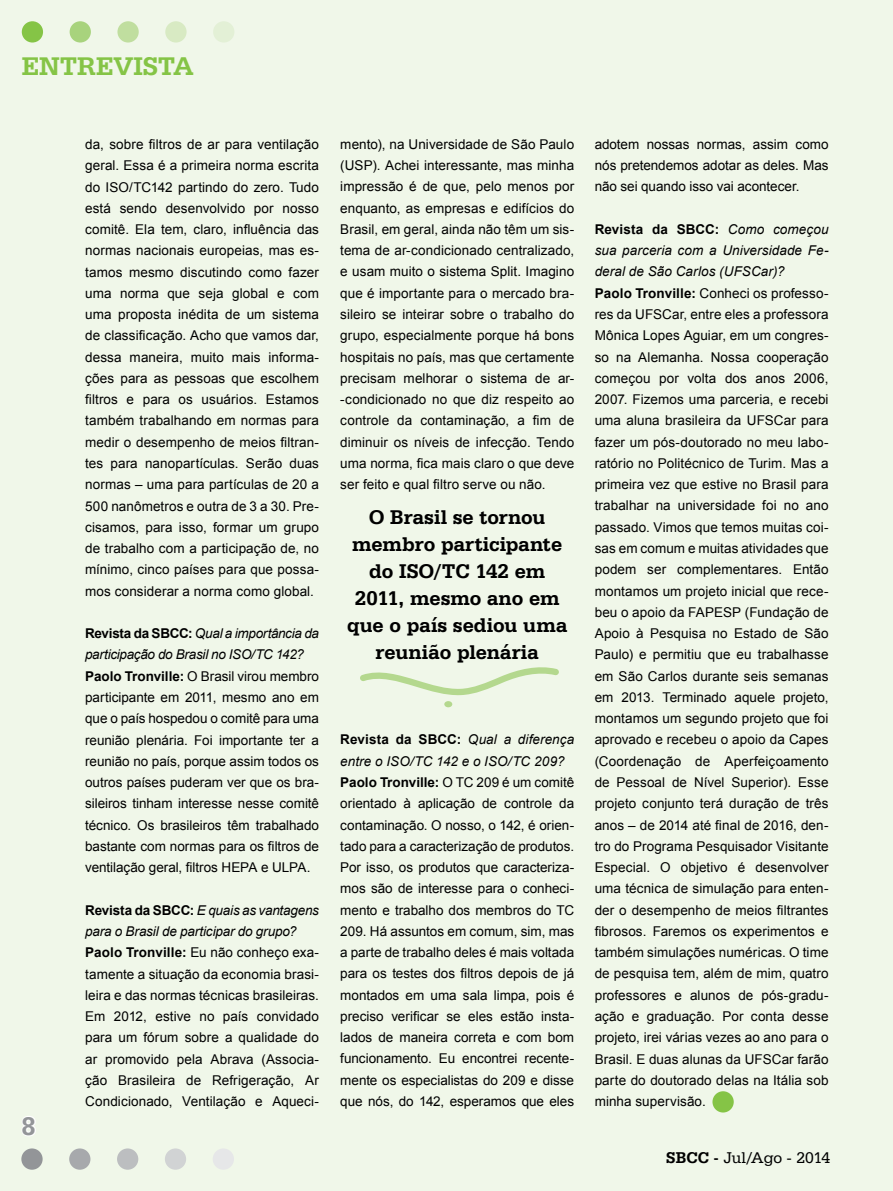
<style>
.page{position:relative;width:893px;height:1191px;background:#f0f7e9}
.page>*{position:absolute;margin:0;border:0;box-sizing:border-box;transform-origin:0 0}
.t1{font:700 27px "Serifa BT";color:#85c446}
.t2{font:700 27px "Serifa BT";color:#939598}
.t3{font:700 21px/27px "Serifa BT";color:#000;text-align:center}
.t4{font:16.5px "Serifa BT";letter-spacing:-.01em;color:#000}
.t5{font:13.5px/21.3px "Arial";letter-spacing:.005em;color:#000}
.s1{font-weight:700}
.s2{font-style:italic}
</style>
<div class="page">
<div style="left:22px;top:21px;width:21px;height:22px;background:#85c446;border-radius:50%"></div>
<div style="left:70px;top:21px;width:21px;height:22px;background:#a8d37d;border-radius:50%"></div>
<div style="left:117px;top:21px;width:22px;height:22px;background:#c0de9f;border-radius:50%"></div>
<div style="left:165px;top:21px;width:22px;height:22px;background:#d8eac3;border-radius:50%"></div>
<div style="left:213px;top:21px;width:21px;height:22px;background:#e3f0d6;border-radius:50%"></div>
<div style="left:21px;top:1148px;width:22px;height:21px;background:#939598;border-radius:50%"></div>
<div style="left:69px;top:1148px;width:21px;height:21px;background:#a7a9ac;border-radius:50%"></div>
<div style="left:117px;top:1148px;width:21px;height:21px;background:#bcbec0;border-radius:50%"></div>
<div style="left:165px;top:1148px;width:21px;height:21px;background:#d1d3d4;border-radius:50%"></div>
<div style="left:213px;top:1148px;width:21px;height:21px;background:#e6e7e8;border-radius:50%"></div>
<svg style="left:22px;top:1116px;width:14px;height:20px"></svg>
<div style="left:712px;top:1091px;width:22px;height:21px;background:#85c446;border-radius:50%"></div>
<svg style="left:360px;top:667px;width:199px;height:28px"></svg>
<div style="left:444px;top:701px;width:8px;height:6px;background:#b4d88e;border-radius:50%"></div>
<h1 class="t1" style="left:22px;top:49px;width:173px">ENTREVISTA</h1>
<h1 class="t2" style="left:21px;top:1109px;width:16px">8</h1>
<p class="t5" style="left:85px;top:134px;width:235px;text-align:justify">da, sobre filtros de ar para ventilação geral. Essa é a primeira norma escrita do ISO/TC142 partindo do zero. Tudo está sendo desenvolvido por nosso comitê. Ela tem, claro, influência das normas nacionais europeias, mas es&shy;tamos mesmo discutindo como fazer uma norma que seja global e com uma proposta inédita de um sistema de classificação. Acho que vamos dar, dessa maneira, muito mais informa&shy;ções para as pessoas que escolhem filtros e para os usuários. Estamos também trabalhando em normas para medir o desempenho de meios filtran&shy;tes para nanopartículas. Serão duas normas – uma para partículas de 20 a 500 nanômetros e outra de 3 a 30. Pre&shy;cisamos, para isso, formar um grupo de trabalho com a participação de, no mínimo, cinco países para que possa&shy;mos considerar a norma como global.</p>
<p class="t5" style="left:85px;top:623px;width:235px"><span class="s1">Revista da SBCC:</span> <span class="s2">Qual a importância da participação do Brasil no ISO/TC 142?<br></span><span class="s1">Paolo Tronville:</span> O Brasil virou membro participante em 2011, mesmo ano em que o país hospedou o comitê para uma reunião plenária. Foi importante ter a reunião no país, porque assim todos os outros países puderam ver que os bra&shy;sileiros tinham interesse nesse comitê técnico. Os brasileiros têm trabalhado bastante com normas para os filtros de ventilação geral, filtros HEPA e ULPA.</p>
<p class="t5" style="left:85px;top:899px;width:235px"><span class="s1">Revista da SBCC:</span> <span class="s2">E quais as vantagens para o Brasil de participar do grupo?<br></span><span class="s1">Paolo Tronville:</span> Eu não conheço exa&shy;tamente a situação da economia brasi&shy;leira e das normas técnicas brasileiras.<br>Em 2012, estive no país convidado para um fórum sobre a qualidade do ar promovido pela Abrava (Associa&shy;ção Brasileira de Refrigeração, Ar Condicionado, Ventilação e Aqueci-</p>
<p class="t5" style="left:340px;top:134px;width:235px;text-align:justify">mento), na Universidade de São Paulo (USP). Achei interessante, mas minha impressão é de que, pelo menos por enquanto, as empresas e edifícios do Brasil, em geral, ainda não têm um sis&shy;tema de ar-condicionado centralizado, e usam muito o sistema Split. Imagino que é importante para o mercado bra&shy;sileiro se inteirar sobre o trabalho do grupo, especialmente porque há bons hospitais no país, mas que certamente precisam melhorar o sistema de ar--condicionado no que diz respeito ao controle da contaminação, a fim de diminuir os níveis de infecção. Tendo uma norma, fica mais claro o que deve ser feito e qual filtro serve ou não.</p>
<h2 class="t3" style="left:347px;top:503px;width:222px">O Brasil se tornou membro participante do ISO/TC 142 em<br>2011, mesmo ano em que o país sediou uma reunião plenária</h2>
<p class="t5" style="left:340px;top:729px;width:235px"><span class="s1">Revista da SBCC:</span> <span class="s2">Qual a diferença entre o ISO/TC 142 e o ISO/TC 209?<br></span><span class="s1">Paolo Tronville:</span> O TC 209 é um comitê orientado à aplicação de controle da contaminação. O nosso, o 142, é orien&shy;tado para a caracterização de produtos.<br>Por isso, os produtos que caracteriza&shy;mos são de interesse para o conheci&shy;mento e trabalho dos membros do TC 209. Há assuntos em comum, sim, mas a parte de trabalho deles é mais voltada para os testes dos filtros depois de já montados em uma sala limpa, pois é preciso verificar se eles estão insta&shy;lados de maneira correta e com bom funcionamento. Eu encontrei recente&shy;mente os especialistas do 209 e disse que nós, do 142, esperamos que eles</p>
<p class="t5" style="left:595px;top:134px;width:235px;text-align:justify">adotem nossas normas, assim como nós pretendemos adotar as deles. Mas não sei quando isso vai acontecer.</p>
<p class="t5" style="left:595px;top:219px;width:235px"><span class="s1">Revista da SBCC:</span> <span class="s2">Como começou sua parceria com a Universidade Fe&shy;deral de São Carlos (UFSCar)?<br></span><span class="s1">Paolo Tronville:</span> Conheci os professo&shy;res da UFSCar, entre eles a professora Mônica Lopes Aguiar, em um congres&shy;so na Alemanha. Nossa cooperação começou por volta dos anos 2006, 2007. Fizemos uma parceria, e recebi uma aluna brasileira da UFSCar para fazer um pós-doutorado no meu labo&shy;ratório no Politécnico de Turim. Mas a primeira vez que estive no Brasil para trabalhar na universidade foi no ano passado. Vimos que temos muitas coi&shy;sas em comum e muitas atividades que podem ser complementares. Então montamos um projeto inicial que rece&shy;beu o apoio da FAPESP (Fundação de Apoio à Pesquisa no Estado de São Paulo) e permitiu que eu trabalhasse em São Carlos durante seis semanas em 2013. Terminado aquele projeto, montamos um segundo projeto que foi aprovado e recebeu o apoio da Capes (Coordenação de Aperfeiçoamento de Pessoal de Nível Superior). Esse projeto conjunto terá duração de três anos – de 2014 até final de 2016, den&shy;tro do Programa Pesquisador Visitante Especial. O objetivo é desenvolver uma técnica de simulação para enten&shy;der o desempenho de meios filtrantes fibrosos. Faremos os experimentos e também simulações numéricas. O time de pesquisa tem, além de mim, quatro professores e alunos de pós-gradu&shy;ação e graduação. Por conta desse projeto, irei várias vezes ao ano para o Brasil. E duas alunas da UFSCar farão parte do doutorado delas na Itália sob minha supervisão.</p>
<p class="t4" style="left:666px;top:1148px;width:165px"><span class="s1">SBCC -</span> Jul/Ago - 2014</p>
</div>
